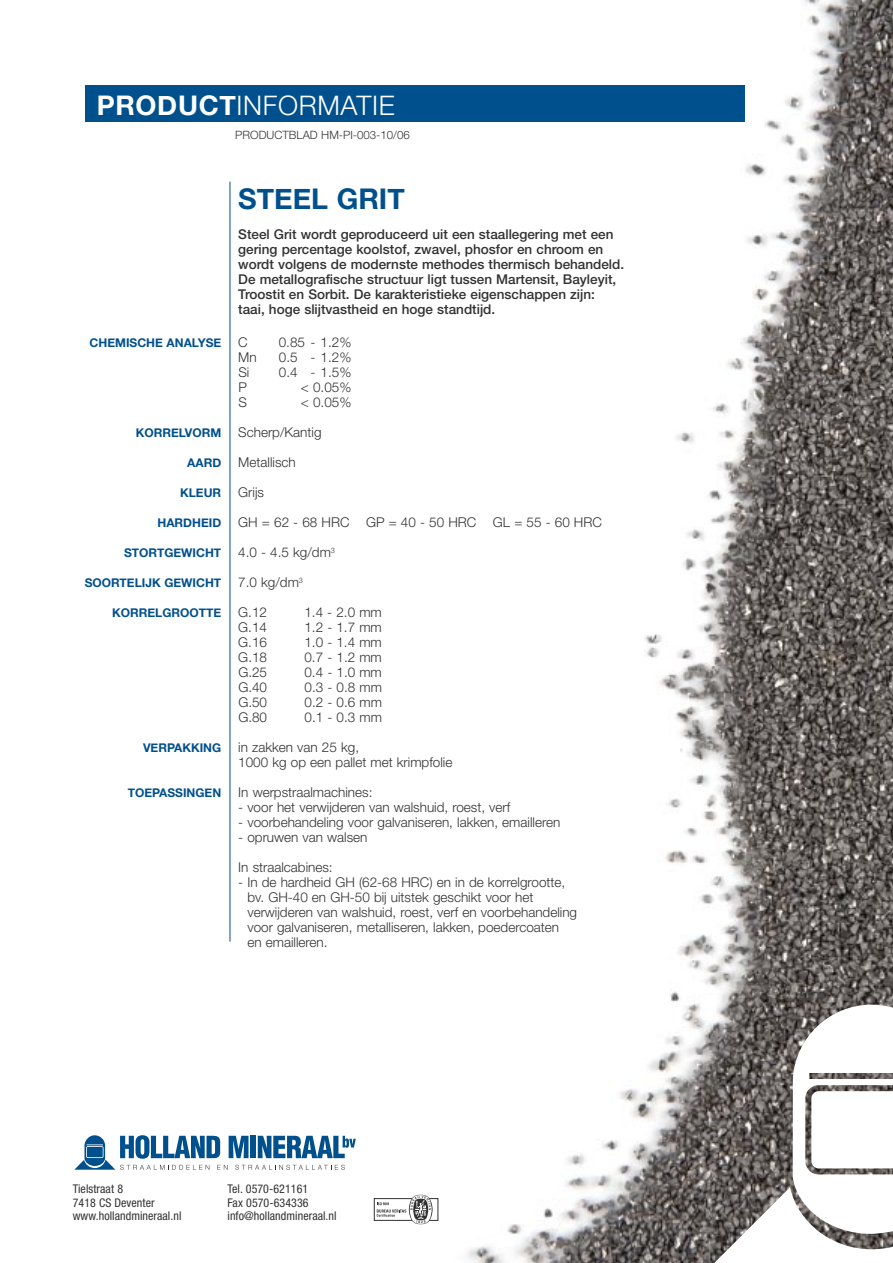
<style>
.page{position:relative;width:893px;height:1263px;background:#fff}
.page>*{position:absolute;margin:0;border:0;box-sizing:border-box;transform-origin:0 0}
.t1{font:700 28.5px "Helvetica Neue";color:#00508d}
.t2{font:300 27px "Helvetica Neue";letter-spacing:.025em;color:#fff}
.t3{font:300 13.5px/15px "Helvetica Neue";color:#323232}
.t4{font:500 13.5px/15px "Helvetica Neue";color:#323232}
.t5{font:condensed 12px/13.5px "Helvetica Neue";letter-spacing:.005em;color:#323232}
.t6{font:700 12px "Helvetica Neue";color:#00508d}
.t7{font:300 11.4px "Helvetica Neue";color:#323232}
.s1{font-weight:700}
.s2{font-weight:700;font-size:12px;color:#00508d}
</style>
<div class="page">
<svg style="left:467px;top:0;width:426px;height:1263px"></svg>
<svg style="left:681px;top:1005px;width:212px;height:258px"></svg>
<div style="left:85px;top:85px;width:659px;height:37px;background:#00508d"></div>
<hr style="left:230px;top:182px;width:1px;height:760px;background:#00508d">
<svg style="left:74px;top:1135px;width:282px;height:35px"></svg>
<div style="left:374px;top:1198px;width:64px;height:22px;background:#fff;border:1px solid #323232"></div>
<svg style="left:377px;top:1195px;width:56px;height:29px"></svg>
<h2 class="t2" style="left:97px;top:89px;width:300px"><span class="s1">PRODUCT</span>informatie</h2>
<p class="t7" style="left:235px;top:128px;width:176px">PRODUCTBLAD HM-PI-003-10/06</p>
<h1 class="t1" style="left:238px;top:181px;width:38px">STEE</h1>
<h1 class="t1" style="left:311px;top:181px;width:88px">L GRIT</h1>
<p class="t4" style="left:238px;top:227px;width:387px">Steel Grit wordt geproduceerd uit een staallegering met een gering percentage koolstof, zwavel, phosfor en chroom en wordt volgens de modernste methodes thermisch behandeld.<br>De metallografische structuur ligt tussen Martensit, Bayleyit, Troostit en Sorbit. De karakteristieke eigenschappen zijn: taai, hoge slijtvastheid en hoge standtijd.</p>
<p class="t6" style="left:90px;top:336px;width:133px">CHEMISCHE ANALYSE</p>
<p class="t3" style="left:238px;top:335px;width:11px">C</p>
<p class="t3" style="left:279px;top:335px;width:74px">0.85 - 1.2%</p>
<p class="t3" style="left:221px;top:350px;width:11px">M</p>
<p class="t3" style="left:250px;top:350px;width:9px">n</p>
<p class="t3" style="left:279px;top:350px;width:74px">0.5 - 1.2%</p>
<p class="t3" style="left:238px;top:365px;width:13px">Si</p>
<p class="t3" style="left:279px;top:365px;width:74px">0.4 - 1.5%</p>
<p class="t3" style="left:238px;top:380px;width:10px">P</p>
<p class="t3" style="left:301px;top:380px;width:52px">&lt; 0.05%</p>
<p class="t3" style="left:238px;top:395px;width:10px">S</p>
<p class="t3" style="left:301px;top:395px;width:52px">&lt; 0.05%</p>
<p class="t6" style="left:136px;top:426px;width:87px">KORRELVORM</p>
<p class="t3" style="left:238px;top:425px;width:85px">Scherp/Kantig</p>
<p class="t3" style="left:187px;top:455px;width:110px"><span class="s2">AARD</span> Metallisch</p>
<p class="t6" style="left:180px;top:486px;width:43px">KLEUR</p>
<p class="t3" style="left:238px;top:485px;width:27px">Grijs</p>
<p class="t6" style="left:157px;top:516px;width:65px">HARDHEID</p>
<p class="t3" style="left:238px;top:515px;width:365px">GH = 62 - 68 HRC GP = 40 - 50 HRC GL = 55 - 60 HRC</p>
<p class="t6" style="left:124px;top:546px;width:99px">STORTGEWICHT</p>
<p class="t3" style="left:238px;top:545px;width:98px">4.0 - 4.5 kg/dm<sup>3</sup></p>
<p class="t6" style="left:85px;top:576px;width:138px">SOORTELIJK GEWICHT</p>
<p class="t3" style="left:238px;top:575px;width:66px">7.0 kg/dm<sup>3</sup></p>
<p class="t6" style="left:112px;top:606px;width:111px">KORRELGROOTTE</p>
<p class="t3" style="left:238px;top:605px;width:30px">G.12</p>
<p class="t3" style="left:304px;top:605px;width:79px">1.4 - 2.0 mm</p>
<p class="t3" style="left:238px;top:620px;width:30px">G.14</p>
<p class="t3" style="left:304px;top:620px;width:79px">1.2 - 1.7 mm</p>
<p class="t3" style="left:238px;top:635px;width:30px">G.16</p>
<p class="t3" style="left:304px;top:635px;width:79px">1.0 - 1.4 mm</p>
<p class="t3" style="left:238px;top:650px;width:30px">G.18</p>
<p class="t3" style="left:304px;top:650px;width:79px">0.7 - 1.2 mm</p>
<p class="t3" style="left:238px;top:665px;width:30px">G.25</p>
<p class="t3" style="left:304px;top:665px;width:79px">0.4 - 1.0 mm</p>
<p class="t3" style="left:238px;top:680px;width:30px">G.40</p>
<p class="t3" style="left:304px;top:680px;width:79px">0.3 - 0.8 mm</p>
<p class="t3" style="left:238px;top:695px;width:30px">G.50</p>
<p class="t3" style="left:304px;top:695px;width:79px">0.2 - 0.6 mm</p>
<p class="t3" style="left:238px;top:710px;width:30px">G.80</p>
<p class="t3" style="left:304px;top:710px;width:79px">0.1 - 0.3 mm</p>
<p class="t6" style="left:143px;top:741px;width:80px">VERPAKKIN G</p>
<p class="t3" style="left:238px;top:740px;width:216px">in zakken van 25 kg,<br>1000 kg op een pallet met krimpfolie</p>
<p class="t3" style="left:128px;top:785px;width:246px"><span class="s2">TOEPASSINGEN</span> I n werpstraalmachines:</p>
<p class="t3" style="left:238px;top:800px;width:274px">- voor het verwijderen van walshuid, roest, verf</p>
<p class="t3" style="left:238px;top:815px;width:324px">- voorbehandeling voor galvaniseren, lakken, emailleren</p>
<p class="t3" style="left:238px;top:830px;width:131px">- opruwen van walsen</p>
<p class="t3" style="left:221px;top:860px;width:113px">I n straalcabines:</p>
<p class="t3" style="left:247px;top:875px;width:331px;text-indent:-9px">- In de hardheid GH (62-68 HRC) en in de korrelgrootte, bv. GH-40 en GH-50 bij uitstek geschikt voor het verwijderen van walshuid, roest, verf en voorbehandeling voor galvaniseren, metalliseren, lakken, poedercoaten<br>en emailleren.</p>
<p class="t5" style="left:73px;top:1182px;width:110px">Tielstraat 8<br>7418 CS Deventer www.hollandmineraal.nl</p>
<p class="t5" style="left:227px;top:1182px;width:111px">Tel. 0570-621161<br>Fax 0570-634336 info@hollandmineraal.nl</p>
</div>
